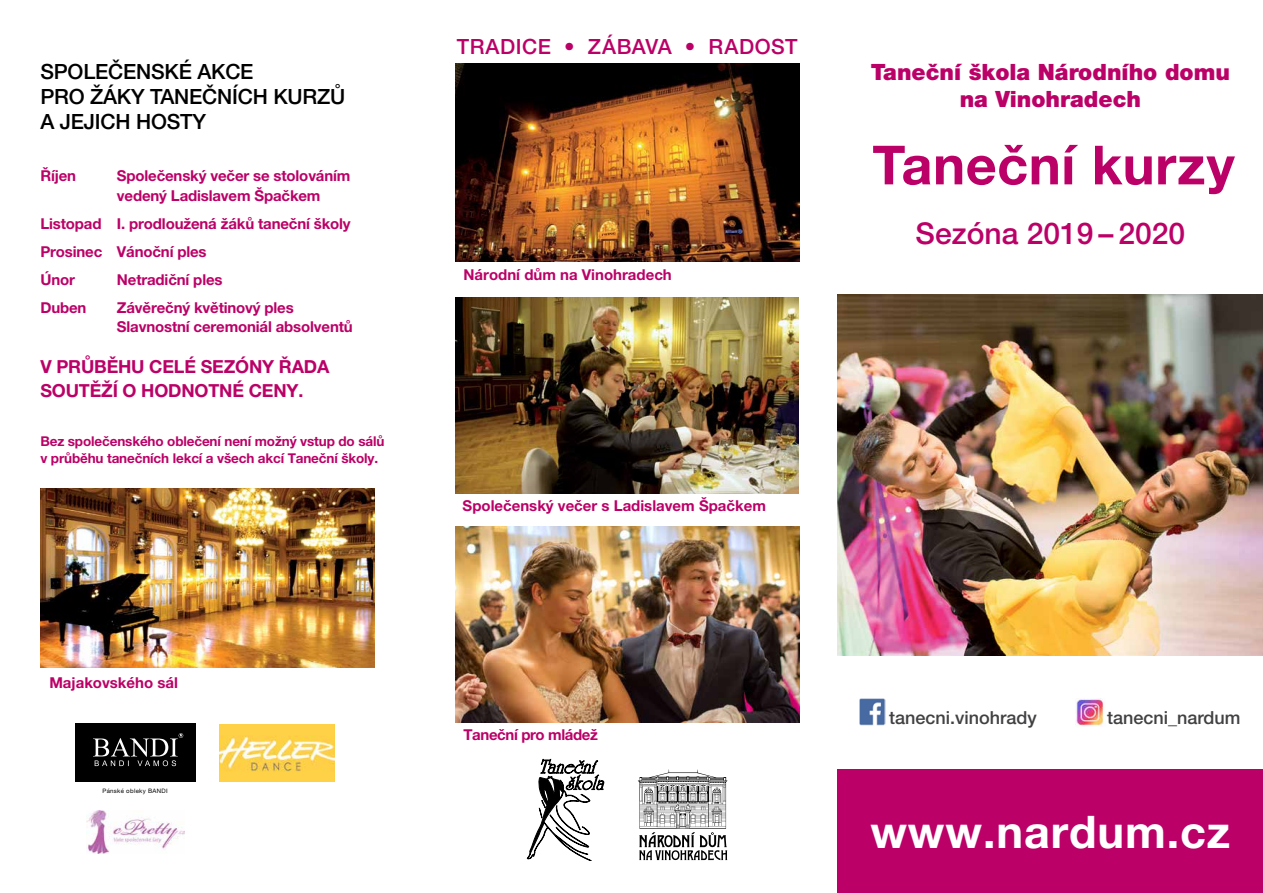
<style>
.page{position:relative;width:1263px;height:893px;background:#fff}
.page>*{position:absolute;margin:0;border:0;box-sizing:border-box;transform-origin:0 0}
.t1{font:700 54px "Helvetica Neue LT Pro";letter-spacing:.01em;color:#bb0067}
.t2{font:700 45px "Helvetica Neue LT Pro";letter-spacing:.02em;color:#fff}
.t3{font:500 30px "Helvetica Neue LT Pro";color:#bb0067}
.t4{font:900 22.5px/27px "Helvetica Neue LT Pro";color:#bb0067;text-align:center}
.t5{font:500 21px/25.2px "Helvetica Neue LT Pro";letter-spacing:-.01em;color:#000}
.t6{font:500 21px "Helvetica Neue LT Pro";letter-spacing:.025em;color:#bb0067}
.t7{font:700 18px/24px "Helvetica Neue LT Pro";letter-spacing:-.01em;color:#bb0067}
.t8{font:500 18px "Helvetica Neue LT Pro";color:#414042}
.t9{font:700 15px/19.5px "Helvetica Neue LT Pro";letter-spacing:-.01em;color:#bb0067}
.t10{font:700 13.5px/16.5px "Helvetica Neue LT Pro";letter-spacing:-.01em;color:#bb0067}
.t11{font:6.15px "Helvetica Neue LT Pro";letter-spacing:.05em;color:#000}
</style>
<div class="page">
<img style="left:455px;top:64px;width:344px;height:198px">
<img style="left:40px;top:489px;width:334px;height:178px">
<svg style="left:527px;top:759px;width:77px;height:101px"></svg>
<svg style="left:638px;top:769px;width:89px;height:91px"></svg>
<img style="left:455px;top:526px;width:344px;height:196px">
<img style="left:838px;top:294px;width:425px;height:362px">
<div style="left:75px;top:723px;width:121px;height:58px;background:#000"></div>
<svg style="left:93px;top:733px;width:90px;height:33px"></svg>
<img style="left:86px;top:810px;width:98px;height:44px">
<img style="left:219px;top:725px;width:115px;height:56px">
<img style="left:456px;top:297px;width:342px;height:196px">
<img style="left:859px;top:699px;width:27px;height:26px">
<img style="left:1075px;top:698px;width:31px;height:28px">
<div style="left:838px;top:769px;width:425px;height:124px;background:#bb0067"></div>
<h3 class="t5" style="left:40px;top:58px;width:306px">SPOLEČENSKÉ AKCE<br>PRO ŽÁKY TANEČNÍCH KURZŮ<br>A JEJICH HOSTY</h3>
<p class="t9" style="left:40px;top:166px;width:37px">Říjen</p>
<p class="t9" style="left:117px;top:166px;width:235px">Společenský večer se stolováním vedený Ladislavem Špačkem</p>
<p class="t9" style="left:40px;top:209px;width:312px;line-height:28px">Listopad I. prodloužená žáků taneční školy<br>Prosinec Vánoční ples<br>Únor</p>
<p class="t9" style="left:117px;top:269px;width:107px">Netradiční ples</p>
<p class="t9" style="left:40px;top:297px;width:48px">Duben</p>
<p class="t9" style="left:117px;top:297px;width:237px">Závěrečný květinový ples<br>Slavnostní ceremoniál absolventů</p>
<p class="t7" style="left:40px;top:354px;width:290px">V PRŮBĚHU CELÉ SEZÓNY ŘADA<br>SOUTĚŽÍ O HODNOTNÉ CENY.</p>
<p class="t10" style="left:40px;top:433px;width:345px">Bez společenského oblečení není možný vstup do sálů v průběhu tanečních lekcí a všech akcí Taneční školy.</p>
<p class="t9" style="left:49px;top:673px;width:130px">Majakovského sál</p>
<p class="t11" style="left:102px;top:787px;width:67px">Pánské obleky BANDI</p>
<h3 class="t6" style="left:457px;top:34px;width:342px">TRADICE • ZÁBAVA • RADOST</h3>
<p class="t9" style="left:463px;top:265px;width:210px">Národní dům na Vinohradech</p>
<h3 class="t4" style="left:871px;top:58px;width:361px">Taneční škola Národního domu na Vinohradech</h3>
<h1 class="t1" style="left:872px;top:132px;width:364px">Taneční kurzy</h1>
<h3 class="t3" style="left:915px;top:215px;width:271px">Sezóna 2019 – 2020</h3>
<p class="t9" style="left:463px;top:495px;width:305px">Společenský večer s Ladislavem Špačkem</p>
<p class="t9" style="left:463px;top:724px;width:136px">Taneční pro mládež</p>
<p class="t8" style="left:889px;top:707px;width:149px">tanecni.vinohrady</p>
<p class="t8" style="left:1107px;top:707px;width:135px">tanecni_nardum</p>
<h2 class="t2" style="left:870px;top:804px;width:361px">www.nardum.cz</h2>
</div>
